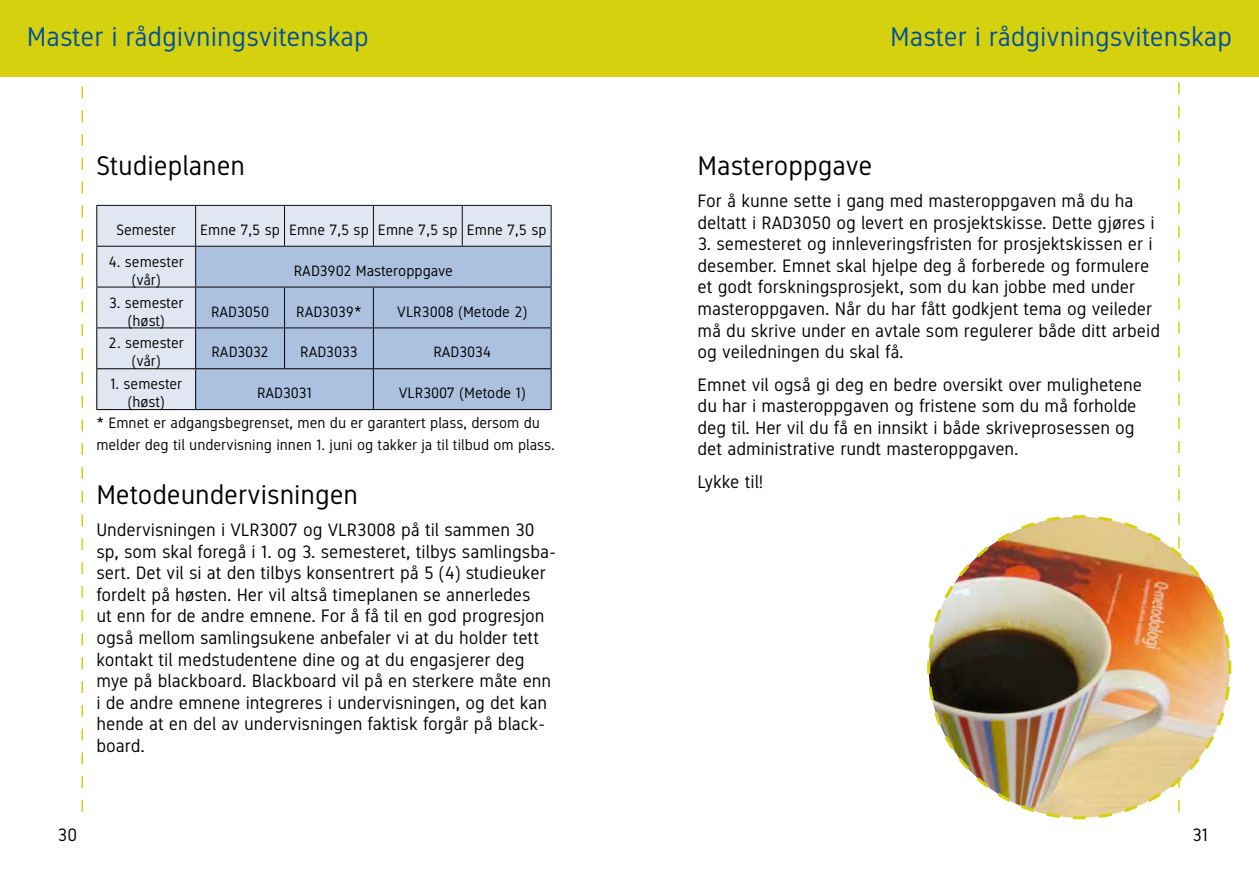
<style>
.page{position:relative;width:1259px;height:893px;background:#fff}
.page>*{position:absolute;margin:0;border:0;box-sizing:border-box;transform-origin:0 0}
.t1{font:27px "NTNU DIN Regular";color:#00509e}
.t2{font:27px "NTNU DIN Regular";color:#000}
.t3{font:18px/21.6px "NTNU DIN Regular";color:#000}
.t4{font:15px/18px "NTNU DIN Regular";color:#000;text-align:center}
</style>
<div class="page">
<div style="left:0;top:0;width:629px;height:77px;background:#d5d10f"></div>
<svg style="left:81px;top:86px;width:2px;height:726px"></svg>
<div style="left:97px;top:206px;width:454px;height:203px;background:#e0e6f2"></div>
<div style="left:196px;top:247px;width:355px;height:162px;background:#abc1df"></div>
<hr style="left:96px;top:205px;width:100px;height:1px;background:#0b0a0b">
<hr style="left:96px;top:206px;width:1px;height:40px;background:#0b0a0b">
<hr style="left:196px;top:205px;width:88px;height:1px;background:#0b0a0b">
<hr style="left:284px;top:205px;width:89px;height:1px;background:#0b0a0b">
<hr style="left:373px;top:205px;width:89px;height:1px;background:#0b0a0b">
<hr style="left:462px;top:205px;width:89px;height:1px;background:#0b0a0b">
<hr style="left:551px;top:206px;width:1px;height:40px;background:#0b0a0b">
<hr style="left:96px;top:247px;width:1px;height:40px;background:#0b0a0b">
<hr style="left:551px;top:247px;width:1px;height:40px;background:#0b0a0b">
<hr style="left:96px;top:287px;width:1px;height:41px;background:#0b0a0b">
<hr style="left:551px;top:287px;width:1px;height:41px;background:#0b0a0b">
<hr style="left:195px;top:206px;width:1px;height:40px;background:#0b0a0b">
<hr style="left:284px;top:206px;width:1px;height:40px;background:#0b0a0b">
<hr style="left:373px;top:206px;width:1px;height:40px;background:#0b0a0b">
<hr style="left:462px;top:206px;width:1px;height:40px;background:#0b0a0b">
<hr style="left:96px;top:246px;width:100px;height:1px;background:#0b0a0b">
<hr style="left:196px;top:246px;width:88px;height:1px;background:#0b0a0b">
<hr style="left:195px;top:247px;width:1px;height:40px;background:#0b0a0b">
<hr style="left:284px;top:246px;width:89px;height:1px;background:#0b0a0b">
<hr style="left:373px;top:246px;width:89px;height:1px;background:#0b0a0b">
<hr style="left:462px;top:246px;width:89px;height:1px;background:#0b0a0b">
<hr style="left:96px;top:287px;width:100px;height:1px;background:#0b0a0b">
<hr style="left:196px;top:287px;width:88px;height:1px;background:#0b0a0b">
<hr style="left:195px;top:287px;width:1px;height:41px;background:#0b0a0b">
<hr style="left:284px;top:287px;width:89px;height:1px;background:#0b0a0b">
<hr style="left:284px;top:287px;width:1px;height:41px;background:#0b0a0b">
<hr style="left:373px;top:287px;width:89px;height:1px;background:#0b0a0b">
<hr style="left:373px;top:287px;width:1px;height:41px;background:#0b0a0b">
<hr style="left:462px;top:287px;width:89px;height:1px;background:#0b0a0b">
<hr style="left:96px;top:328px;width:100px;height:1px;background:#0b0a0b">
<hr style="left:196px;top:328px;width:88px;height:1px;background:#0b0a0b">
<hr style="left:284px;top:328px;width:89px;height:1px;background:#0b0a0b">
<hr style="left:373px;top:328px;width:89px;height:1px;background:#0b0a0b">
<hr style="left:462px;top:328px;width:89px;height:1px;background:#0b0a0b">
<hr style="left:96px;top:328px;width:1px;height:40px;background:#000">
<hr style="left:195px;top:328px;width:1px;height:40px;background:#000">
<hr style="left:284px;top:328px;width:1px;height:40px;background:#000">
<hr style="left:373px;top:328px;width:1px;height:40px;background:#000">
<hr style="left:551px;top:328px;width:1px;height:40px;background:#000">
<hr style="left:96px;top:368px;width:100px;height:1px;background:#000">
<hr style="left:96px;top:369px;width:1px;height:40px;background:#000">
<hr style="left:196px;top:368px;width:88px;height:1px;background:#000">
<hr style="left:195px;top:369px;width:1px;height:40px;background:#000">
<hr style="left:284px;top:368px;width:89px;height:1px;background:#000">
<hr style="left:373px;top:368px;width:89px;height:1px;background:#000">
<hr style="left:373px;top:369px;width:1px;height:40px;background:#000">
<hr style="left:462px;top:368px;width:89px;height:1px;background:#000">
<hr style="left:551px;top:369px;width:1px;height:40px;background:#000">
<hr style="left:96px;top:409px;width:100px;height:1px;background:#000">
<hr style="left:196px;top:409px;width:88px;height:1px;background:#000">
<hr style="left:284px;top:409px;width:89px;height:1px;background:#000">
<hr style="left:373px;top:409px;width:89px;height:1px;background:#000">
<hr style="left:462px;top:409px;width:89px;height:1px;background:#000">
<div style="left:629px;top:0;width:630px;height:77px;background:#d5d10f"></div>
<svg style="left:1178px;top:82px;width:2px;height:432px"></svg>
<img style="left:927px;top:514px;width:305px;height:306px">
<h1 class="t1" style="left:27px;top:20px;width:343px">Master i rådgivningsvitenskap</h1>
<h1 class="t2" style="left:96px;top:150px;width:150px">Studieplanen</h1>
<p class="t4" style="left:116px;top:221px;width:61px">Semester</p>
<p class="t4" style="left:200px;top:221px;width:348px">Emne 7,5 sp Emne 7,5 sp Emne 7,5 sp Emne 7,5 sp</p>
<p class="t4" style="left:109px;top:252px;width:77px">4. semester (vår)</p>
<p class="t4" style="left:294px;top:261px;width:161px">RAD3902 Masteroppgave</p>
<p class="t4" style="left:109px;top:293px;width:76px">3. semester (høst)</p>
<p class="t4" style="left:211px;top:302px;width:60px">RAD3050</p>
<p class="t4" style="left:296px;top:302px;width:67px">RAD3039*</p>
<p class="t4" style="left:397px;top:302px;width:131px">VLR3008 (Metode 2)</p>
<p class="t4" style="left:109px;top:334px;width:77px">2. semester (vår)</p>
<p class="t4" style="left:211px;top:343px;width:59px">RAD3032</p>
<p class="t4" style="left:300px;top:343px;width:59px">RAD3033</p>
<p class="t4" style="left:433px;top:343px;width:59px">RAD3034</p>
<p class="t4" style="left:110px;top:375px;width:74px">1. semester (høst)</p>
<p class="t4" style="left:257px;top:384px;width:57px">RAD3031</p>
<p class="t4" style="left:96px;top:378px;width:445px;line-height:29.8px;text-align:left;text-indent:302px">VLR3007 (Metode 1)<br>* Emnet er adgangsbegrenset, men du er garantert plass, dersom du</p>
<p class="t4" style="left:96px;top:435px;width:460px">melder deg til undervisning innen 1. juni og takker ja til tilbud om plass.</p>
<h1 class="t2" style="left:96px;top:478px;width:263px">Metodeundervisningen</h1>
<p class="t3" style="left:96px;top:519px;width:461px">Undervisningen i VLR3007 og VLR3008 på til sammen 30 sp, som skal foregå i 1. og 3. semesteret, tilbys samlingsba&shy;sert. Det vil si at den tilbys konsentrert på 5 (4) studieuker fordelt på høsten. Her vil altså timeplanen se annerledes<br>ut enn for de andre emnene. For å få til en god progresjon også mellom samlingsukene anbefaler vi at du holder tett kontakt til medstudentene dine og at du engasjerer deg mye på blackboard. Blackboard vil på en sterkere måte enn i de andre emnene integreres i undervisningen, og det kan hende at en del av undervisningen faktisk forgår på black&shy;board.</p>
<p class="t3" style="left:58px;top:824px;width:21px">30</p>
<h1 class="t1" style="left:890px;top:20px;width:343px">Master i rådgivningsvitenskap</h1>
<h1 class="t2" style="left:697px;top:149px;width:176px">Masteroppgave</h1>
<p class="t3" style="left:697px;top:190px;width:459px">For å kunne sette i gang med masteroppgaven må du ha deltatt i RAD3050 og levert en prosjektskisse. Dette gjøres i</p>
<p class="t3" style="left:697px;top:233px;width:464px">3. semesteret og innleveringsfristen for prosjektskissen er i desember. Emnet skal hjelpe deg å forberede og formulere et godt forskningsprosjekt, som du kan jobbe med under masteroppgaven. Når du har fått godkjent tema og veileder må du skrive under en avtale som regulerer både ditt arbeid og veiledningen du skal få.</p>
<p class="t3" style="left:697px;top:373px;width:446px">Emnet vil også gi deg en bedre oversikt over mulighetene du har i masteroppgaven og fristene som du må forholde deg til. Her vil du få en innsikt i både skriveprosessen og det administrative rundt masteroppgaven.</p>
<p class="t3" style="left:697px;top:471px;width:67px">Lykke til!</p>
<p class="t3" style="left:1192px;top:824px;width:18px">31</p>
</div>
